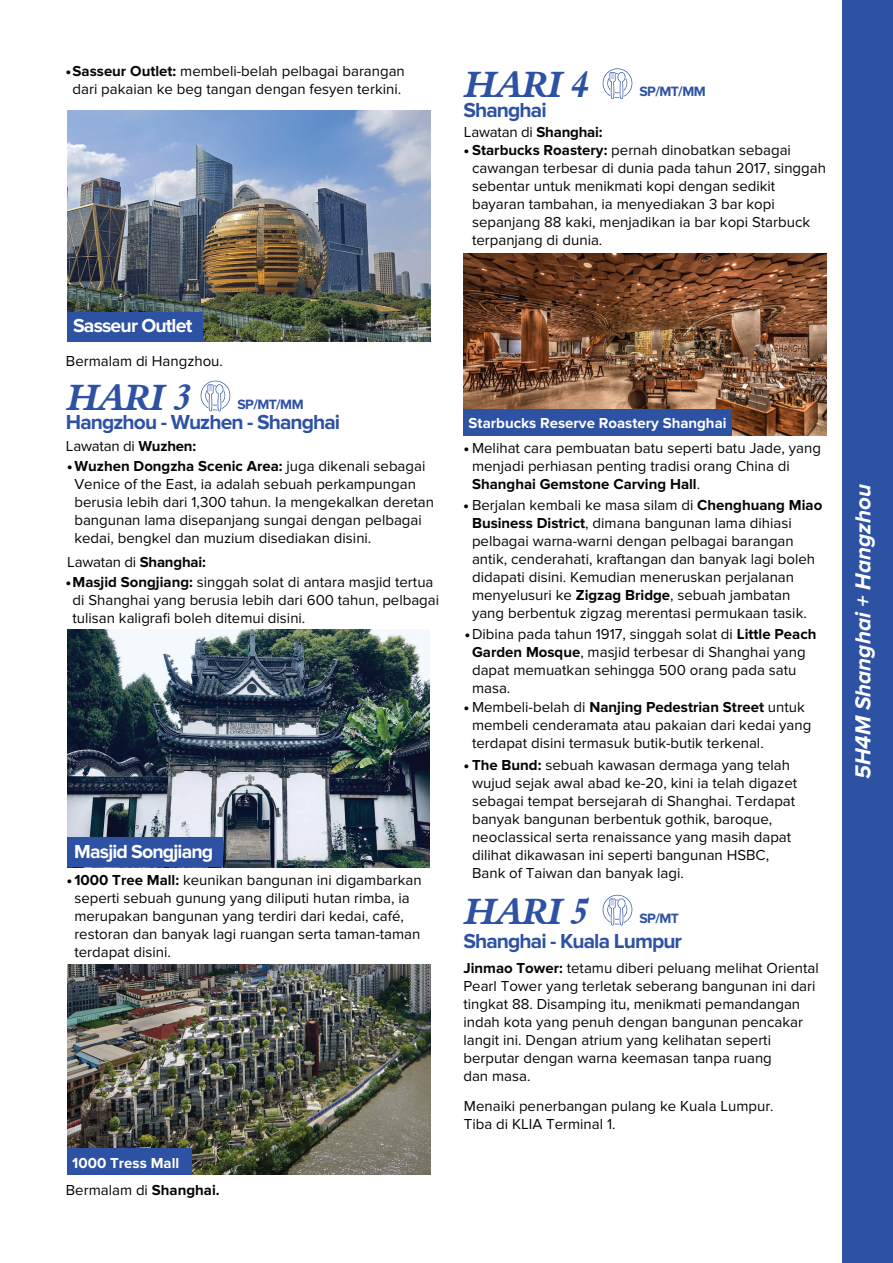
<style>
.page{position:relative;width:893px;height:1263px;background:#fff}
.page>*{position:absolute;margin:0;border:0;box-sizing:border-box;transform-origin:0 0}
.t1{font:37.5px "Aldine 401 BT Bold Italic A";letter-spacing:-.01em;color:#2e52a3}
.t2{font:italic 700 22.5px "Proxima Nova";color:#fff}
.t3{font:700 21px "Proxima Nova";letter-spacing:-.045em;color:#2e52a3}
.t4{font:700 19.5px "Proxima Nova";letter-spacing:-.045em;color:#fff}
.t5{font:15px/18px "Proxima Nova";color:#040504}
.t6{font:700 15px "Proxima Nova";color:#040504}
.t7{font:15px "Proxima Nova";letter-spacing:-.015em;color:#050504}
.t8{font:700 15px "Proxima Nova";color:#fff}
.t9{font:700 13.95px "Proxima Nova";letter-spacing:-.045em;color:#2e52a3}
.s1{font-weight:900}
.s2{font-weight:700}
.s3{font-weight:400}
</style>
<div class="page">
<img style="left:67px;top:111px;width:363px;height:231px">
<div style="left:68px;top:312px;width:135px;height:30px;background:#2e52a3"></div>
<svg style="left:602px;top:68px;width:31px;height:31px"></svg>
<div style="left:842px;top:0;width:51px;height:1263px;background:#2e52a3"></div>
<svg style="left:602px;top:894px;width:31px;height:32px"></svg>
<svg style="left:200px;top:380px;width:31px;height:31px"></svg>
<img style="left:67px;top:630px;width:363px;height:237px">
<div style="left:67px;top:837px;width:156px;height:30px;background:#2e52a3"></div>
<img style="left:67px;top:964px;width:363px;height:211px">
<div style="left:67px;top:1148px;width:125px;height:27px;background:#2e52a3"></div>
<img style="left:463px;top:253px;width:363px;height:183px">
<div style="left:464px;top:409px;width:268px;height:27px;background:#2e52a3"></div>
<p class="t5" style="left:66px;top:62px;width:340px;text-align:center"><span class="s1">•</span><span class="s2">Sasseur Outlet:</span> membeli-belah pelbagai barangan dari pakaian ke beg tangan dengan fesyen terkini.</p>
<h1 class="t1" style="left:465px;top:61px;width:126px">HARI 4</h1>
<h3 class="t3" style="left:463px;top:98px;width:85px">Shanghai</h3>
<p class="t7" style="left:464px;top:123px;width:140px">Lawatan di <span class="s2">Shanghai:</span></p>
<p class="t9" style="left:639px;top:84px;width:68px">SP/MT/MM</p>
<p class="t5" style="left:464px;top:141px;width:329px"><span class="s1">•</span> <span class="s2">Starbucks Roastery:</span> pernah dinobatkan sebagai</p>
<p class="t5" style="left:472px;top:159px;width:355px">cawangan terbesar di dunia pada tahun 2017, singgah sebentar untuk menikmati kopi dengan sedikit bayaran tambahan, ia menyediakan 3 bar kopi sepanjang 88 kaki, menjadikan ia bar kopi Starbuck terpanjang di dunia.</p>
<h3 class="t4" style="left:73px;top:314px;width:121px">Sasseur Outlet</h3>
<p class="t5" style="left:66px;top:352px;width:159px">Bermalam di Hangzhou.</p>
<h1 class="t1" style="left:68px;top:374px;width:126px">HARI 3</h1>
<p class="t9" style="left:237px;top:396px;width:68px">SP/MT/MM</p>
<h3 class="t3" style="left:66px;top:410px;width:276px">Hangzhou - Wuzhen - Shanghai</h3>
<p class="t7" style="left:66px;top:437px;width:132px">Lawatan di <span class="s2">Wuzhen:</span></p>
<p class="t6" style="left:67px;top:458px;width:360px"><span class="s1">•</span>Wuzhen Dongzha Scenic Area: <span class="s3">juga dikenali sebagai</span></p>
<p class="t5" style="left:74px;top:475px;width:361px">Venice of the East, ia adalah sebuah perkampungan berusia lebih dari 1,300 tahun. Ia mengekalkan deretan bangunan lama disepanjang sungai dengan pelbagai kedai, bengkel dan muzium disediakan disini.</p>
<p class="t7" style="left:67px;top:554px;width:140px">Lawatan di <span class="s2">Shanghai:</span></p>
<p class="t5" style="left:73px;top:573px;width:368px;text-indent:-7px"><span class="s1">•</span><span class="s2">Masjid Songjiang:</span> singgah solat di antara masjid tertua di Shanghai yang berusia lebih dari 600 tahun, pelbagai tulisan kaligrafi boleh ditemui disini.</p>
<h3 class="t4" style="left:74px;top:840px;width:141px">Masjid Songjiang</h3>
<p class="t5" style="left:74px;top:871px;width:349px;text-indent:-8px"><span class="s1">•</span><span class="s2">1000 Tree Mall:</span> keunikan bangunan ini digambarkan seperti sebuah gunung yang diliputi hutan rimba, ia merupakan bangunan yang terdiri dari kedai, café, restoran dan banyak lagi ruangan serta taman-taman terdapat disini.</p>
<p class="t8" style="left:72px;top:1154px;width:109px">1000 Tress Mall</p>
<p class="t5" style="left:66px;top:1181px;width:155px">Bermalam di <span class="s2">Shanghai.</span></p>
<p class="t8" style="left:469px;top:415px;width:260px">Starbucks Reserve Roastery Shanghai</p>
<p class="t5" style="left:472px;top:458px;width:319px">menjadi perhiasan penting tradisi orang China di<br><span class="s2">Shanghai Gemstone Carving Hall</span>.</p>
<p class="t5" style="left:464px;top:440px;width:359px"><span class="s1">•</span> Melihat cara pembuatan batu seperti batu Jade, yang</p>
<p class="t5" style="left:464px;top:497px;width:360px"><span class="s1">•</span> Berjalan kembali ke masa silam di <span class="s2">Chenghuang Miao</span></p>
<p class="t5" style="left:472px;top:515px;width:345px"><span class="s2">Business District</span>, dimana bangunan lama dihiasi pelbagai warna-warni dengan pelbagai barangan antik, cenderahati, kraftangan dan banyak lagi boleh didapati disini. Kemudian meneruskan perjalanan menyelusuri ke <span class="s2">Zigzag Bridge</span>, sebuah jambatan yang berbentuk zigzag merentasi permukaan tasik.</p>
<p class="t5" style="left:472px;top:643px;width:335px"><span class="s2">Garden Mosque</span>, masjid terbesar di Shanghai yang dapat memuatkan sehingga 500 orang pada satu masa.</p>
<p class="t5" style="left:472px;top:716px;width:341px">membeli cenderamata atau pakaian dari kedai yang terdapat disini termasuk butik-butik terkenal.</p>
<p class="t5" style="left:472px;top:774px;width:327px">wujud sejak awal abad ke-20, kini ia telah digazet sebagai tempat bersejarah di Shanghai. Terdapat banyak bangunan berbentuk gothik, baroque, neoclassical serta renaissance yang masih dapat dilihat dikawasan ini seperti bangunan HSBC, Bank of Taiwan dan banyak lagi.</p>
<p class="t5" style="left:465px;top:625px;width:353px"><span class="s1">•</span>Dibina pada tahun 1917, singgah solat di <span class="s2">Little Peach</span></p>
<p class="t6" style="left:464px;top:699px;width:342px"><span class="s1">•</span> <span class="s3">Membeli-belah di</span> Nanjing Pedestrian Street <span class="s3">untuk</span></p>
<p class="t5" style="left:464px;top:756px;width:328px"><span class="s1">•</span> <span class="s2">The Bund:</span> sebuah kawasan dermaga yang telah</p>
<h1 class="t1" style="left:465px;top:888px;width:126px">HARI 5</h1>
<p class="t9" style="left:639px;top:910px;width:41px">SP/MT</p>
<h3 class="t3" style="left:463px;top:929px;width:220px">Shanghai - Kuala Lumpur</h3>
<p class="t5" style="left:463px;top:959px;width:357px"><span class="s2">Jinmao Tower:</span> tetamu diberi peluang melihat Oriental Pearl Tower yang terletak seberang bangunan ini dari tingkat 88. Disamping itu, menikmati pemandangan indah kota yang penuh dengan bangunan pencakar langit ini. Dengan atrium yang kelihatan seperti berputar dengan warna keemasan tanpa ruang<br>dan masa.</p>
<p class="t5" style="left:464px;top:1097px;width:311px">Menaiki penerbangan pulang ke Kuala Lumpur.<br>Tiba di KLIA Terminal 1.</p>
<h2 class="t2" style="left:850px;top:779px;width:296px;rotate:-90deg">5H4M Shanghai + Hangzhou</h2>
</div>
